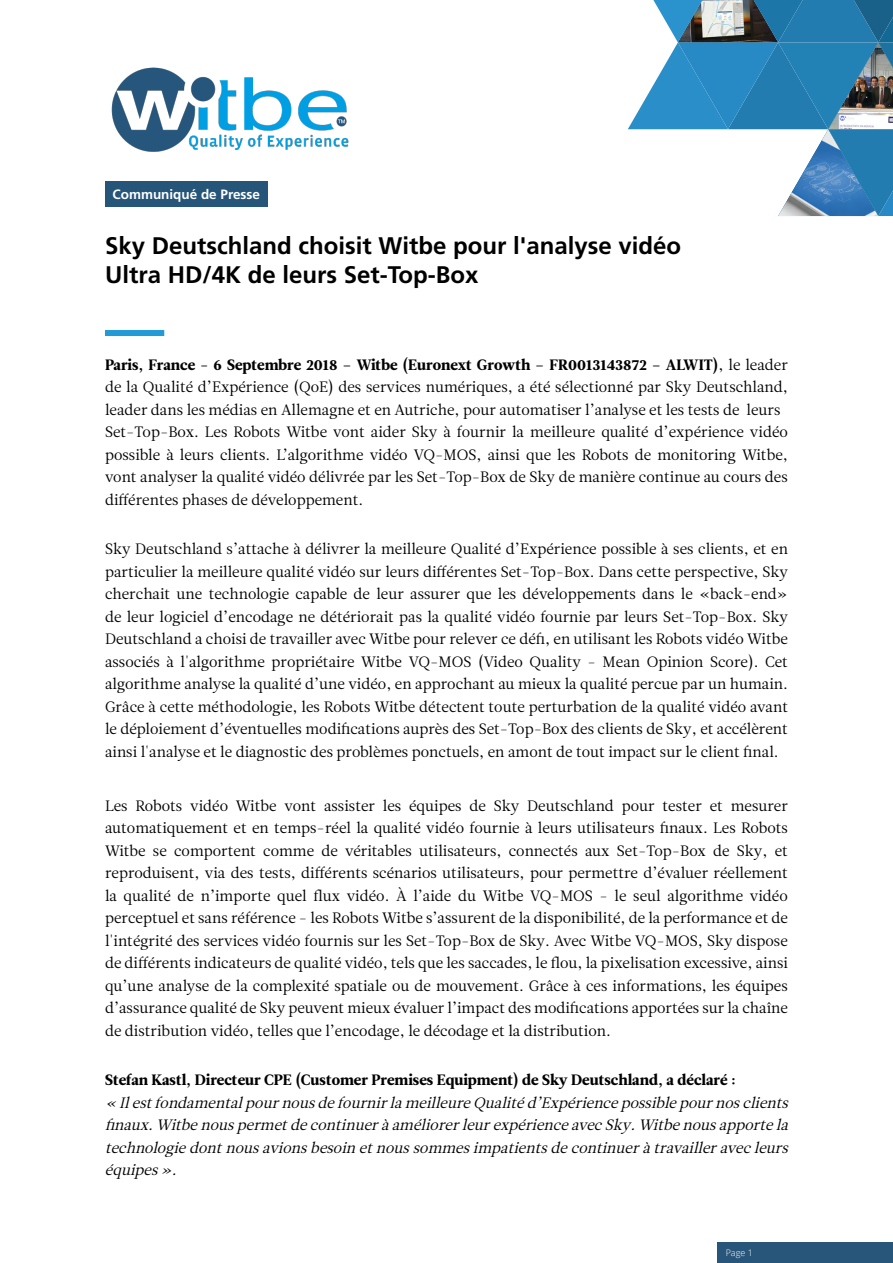
<style>
.page{position:relative;width:893px;height:1263px;background:#fff}
.page>*{position:absolute;margin:0;border:0;box-sizing:border-box;transform-origin:0 0}
.t1{font:700 24px/28.8px "Frutiger LT Std";color:#000}
.t2{font:15px/22.5px "Leitura News Roman 1";color:#000;text-align:justify}
.t3{font:italic 15px/22.5px "Leitura News Roman 1";color:#000;text-align:justify}
.t4{font:15px "Leitura News Roman 4";color:#000}
.t5{font:700 13.5px "Frutiger LT Std";color:#fff}
.t6{font:300 9px "Open Sans";color:#fff}
.s1{font-family:"Leitura News Roman 1"}
</style>
<div class="page">
<div style="left:105px;top:181px;width:163px;height:25px;background:#26557a"></div>
<img style="left:111px;top:67px;width:238px;height:84px">
<svg style="left:628px;top:0;width:265px;height:216px"></svg>
<div style="left:105px;top:330px;width:59px;height:6px;background:#209bd7"></div>
<div style="left:718px;top:1242px;width:175px;height:21px;background:#28557a"></div>
<p class="t5" style="left:112px;top:186px;width:149px">Communiqué de Presse</p>
<h1 class="t1" style="left:105px;top:232px;width:578px">Sky Deutschland choisit Witbe pour l'analyse vidéo<br>Ultra HD/4K de leurs Set-Top-Box</h1>
<p class="t4" style="left:105px;top:355px;width:684px">Paris, France - 6 Septembre 2018 – Witbe (Euronext Growth – FR0013143872 – ALWIT)<span class="s1">, le leader</span></p>
<p class="t2" style="left:105px;top:376px;width:684px;text-align:left">de la Qualité d’Expérience (QoE) des services numériques, a été sélectionné par Sky Deutschland, leader dans les médias en Allemagne et en Autriche, pour automatiser l’analyse et les tests de leurs Set-Top-Box. Les Robots Witbe vont aider Sky à fournir la meilleure qualité d’expérience vidéo possible à leurs clients. L’algorithme vidéo VQ-MOS, ainsi que les Robots de monitoring Witbe, vont analyser la qualité vidéo délivrée par les Set-Top-Box de Sky de manière continue au cours des différentes phases de développement.</p>
<p class="t2" style="left:105px;top:538px;width:684px">Sky Deutschland s’attache à délivrer la meilleure Qualité d’Expérience possible à ses clients, et en particulier la meilleure qualité vidéo sur leurs différentes Set-Top-Box. Dans cette perspective, Sky cherchait une technologie capable de leur assurer que les développements dans le «back-end» de leur logiciel d’encodage ne détériorait pas la qualité vidéo fournie par leurs Set-Top-Box. Sky Deutschland a choisi de travailler avec Witbe pour relever ce défi, en utilisant les Robots vidéo Witbe associés à l'algorithme propriétaire Witbe VQ-MOS (Video Quality - Mean Opinion Score). Cet algorithme analyse la qualité d’une vidéo, en approchant au mieux la qualité percue par un humain.<br>Grâce à cette méthodologie, les Robots Witbe détectent toute perturbation de la qualité vidéo avant le déploiement d’éventuelles modifications auprès des Set-Top-Box des clients de Sky, et accélèrent ainsi l'analyse et le diagnostic des problèmes ponctuels, en amont de tout impact sur le client final.</p>
<p class="t2" style="left:105px;top:794px;width:684px">Les Robots vidéo Witbe vont assister les équipes de Sky Deutschland pour tester et mesurer automatiquement et en temps-réel la qualité vidéo fournie à leurs utilisateurs finaux. Les Robots Witbe se comportent comme de véritables utilisateurs, connectés aux Set-Top-Box de Sky, et reproduisent, via des tests, différents scénarios utilisateurs, pour permettre d’évaluer réellement la qualité de n’importe quel flux vidéo. À l’aide du Witbe VQ-MOS - le seul algorithme vidéo perceptuel et sans référence - les Robots Witbe s’assurent de la disponibilité, de la performance et de l'intégrité des services vidéo fournis sur les Set-Top-Box de Sky. Avec Witbe VQ-MOS, Sky dispose de différents indicateurs de qualité vidéo, tels que les saccades, le flou, la pixelisation excessive, ainsi qu’une analyse de la complexité spatiale ou de mouvement. Grâce à ces informations, les équipes d’assurance qualité de Sky peuvent mieux évaluer l’impact des modifications apportées sur la chaîne de distribution vidéo, telles que l’encodage, le décodage et la distribution.</p>
<p class="t4" style="left:105px;top:1071px;width:632px">Stefan Kastl, Directeur CPE (Customer Premises Equipment) de Sky Deutschland, a déclaré :</p>
<p class="t3" style="left:105px;top:1091px;width:689px">« IlestfondamentalpournousdefournirlameilleureQualitéd’Expériencepossiblepournosclients finaux.WitbenouspermetdecontinueràaméliorerleurexpérienceavecSky .Witbenousapportela technologiedontnousavionsbesoin etnoussommesimpatientsdecontinueràtravailleravecleurs équipes».</p>
<p class="t6" style="left:726px;top:1246px;width:29px">Page 1</p>
</div>
